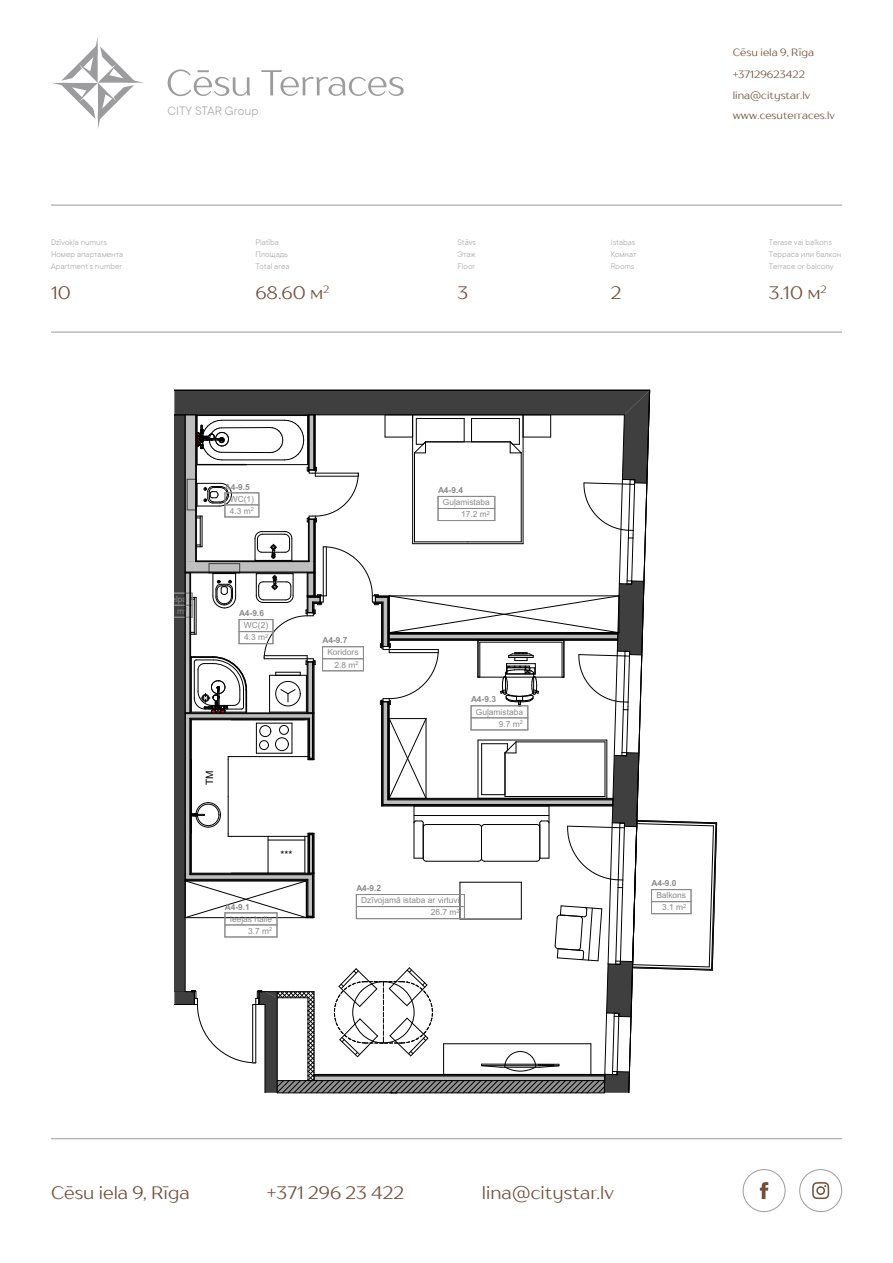
<style>
.page{position:relative;width:893px;height:1263px;background:#fff}
.page>*{position:absolute;margin:0;border:0;box-sizing:border-box;transform-origin:0 0}
.t1{font:18px "TT Drugs";color:#734f3b}
.t2{font:300 13.5px "TT Commons";color:#9c9c9e}
.t3{font:10.5px/20.5px "TT Drugs";color:#734f3b}
.t4{font:10.05px "Arial";color:#000}
.t5{font:300 9px/12px "TT Commons";color:#9c9c9e}
.t6{font:8.4px/12px "Arial";color:#8a8a8a;text-align:right}
.t7{font:700 8.4px "Arial";letter-spacing:-.03em;color:#8a8a8a}
</style>
<div class="page">
<hr style="left:51px;top:1138px;width:791px;height:1px;background:#9c9c9e">
<div style="left:799px;top:1169px;width:43px;height:43px;border:1px solid #9c9c9e;border-radius:50%"></div>
<svg style="left:812px;top:1182px;width:17px;height:17px"></svg>
<div style="left:743px;top:1169px;width:42px;height:43px;border:1px solid #9c9c9e;border-radius:50%"></div>
<svg style="left:760px;top:1182px;width:8px;height:17px"></svg>
<svg style="left:52px;top:37px;width:92px;height:92px"></svg>
<svg style="left:168px;top:69px;width:236px;height:27px"></svg>
<hr style="left:51px;top:205px;width:791px;height:1px;background:#9c9c9e">
<hr style="left:51px;top:332px;width:791px;height:1px;background:#9c9c9e">
<svg style="left:174px;top:390px;width:543px;height:704px"></svg>
<hr style="left:482px;top:1065px;width:77px;height:1px;background:#000">
<h2 class="t2" style="left:168px;top:103px;width:92px">CITY STAR Group</h2>
<p class="t5" style="left:51px;top:236px;width:74px">Dzīvokļa numurs<br>Номер апартамента<br>Apartment’s number</p>
<h1 class="t1" style="left:51px;top:281px;width:21px">10</h1>
<p class="t5" style="left:255px;top:236px;width:36px">Platība<br>Площадь<br>Total area</p>
<h1 class="t1" style="left:255px;top:281px;width:76px">68.60 м<sup>2</sup></h1>
<p class="t5" style="left:457px;top:236px;width:20px;text-align:justify">Stāvs Этаж Floor</p>
<h1 class="t1" style="left:457px;top:281px;width:12px">3</h1>
<p class="t7" style="left:225px;top:482px;width:26px">A4-9.5</p>
<p class="t6" style="left:230px;top:494px;width:26px;text-align:left">WC(1)<br>4.3 m<sup>2</sup></p>
<p class="t7" style="left:438px;top:485px;width:26px">A4-9.4</p>
<p class="t6" style="left:443px;top:497px;width:49px">Guļamistaba<br>17.2 m<sup>2</sup></p>
<p class="t7" style="left:239px;top:608px;width:26px">A4-9.6</p>
<p class="t6" style="left:244px;top:620px;width:26px;text-align:left">WC(2)<br>4.3 m<sup>2</sup></p>
<p class="t4" style="left:206px;top:785px;width:16px;rotate:-90deg">TM</p>
<p class="t4" style="left:281px;top:851px;width:13px">***</p>
<p class="t7" style="left:225px;top:902px;width:26px">A4-9.1</p>
<p class="t6" style="left:230px;top:914px;width:44px">Ieejas halle<br>3.7 m<sup>2</sup></p>
<p class="t7" style="left:323px;top:636px;width:26px">A4-9.7</p>
<p class="t6" style="left:327px;top:647px;width:33px">Koridors<br>2.8 m<sup>2</sup></p>
<p class="t7" style="left:471px;top:695px;width:26px">A4-9.3</p>
<p class="t6" style="left:476px;top:707px;width:49px">Guļamistaba<br>9.7 m<sup>2</sup></p>
<p class="t7" style="left:356px;top:883px;width:26px">A4-9.2</p>
<p class="t6" style="left:361px;top:895px;width:100px">Dzīvojamā istaba ar virtuvi<br>26.7 m<sup>2</sup></p>
<p class="t5" style="left:611px;top:236px;width:27px">Istabas<br>Комнат<br>Rooms</p>
<h1 class="t1" style="left:611px;top:281px;width:12px">2</h1>
<p class="t3" style="left:733px;top:42px;width:83px">Cēsu iela 9, Rīga</p>
<p class="t3" style="left:733px;top:64px;width:79px">+37129623422 lina@citystar.lv</p>
<p class="t3" style="left:733px;top:105px;width:104px">www.cesuterraces.lv</p>
<p class="t5" style="left:769px;top:236px;width:74px">Terase vai balkons<br>Терраса или балкон<br>Terrace or balcony</p>
<h1 class="t1" style="left:769px;top:281px;width:59px">3.10 м<sup>2</sup></h1>
<p class="t7" style="left:651px;top:878px;width:26px">A4-9.0</p>
<p class="t6" style="left:656px;top:890px;width:31px">Balkons<br>3.1 m<sup>2</sup></p>
<h1 class="t1" style="left:51px;top:1181px;width:140px">Cēsu iela 9, Rīga</h1>
<h1 class="t1" style="left:267px;top:1181px;width:138px">+371 296 23 422</h1>
<h1 class="t1" style="left:482px;top:1181px;width:134px">lina@citystar.lv</h1>
</div>
